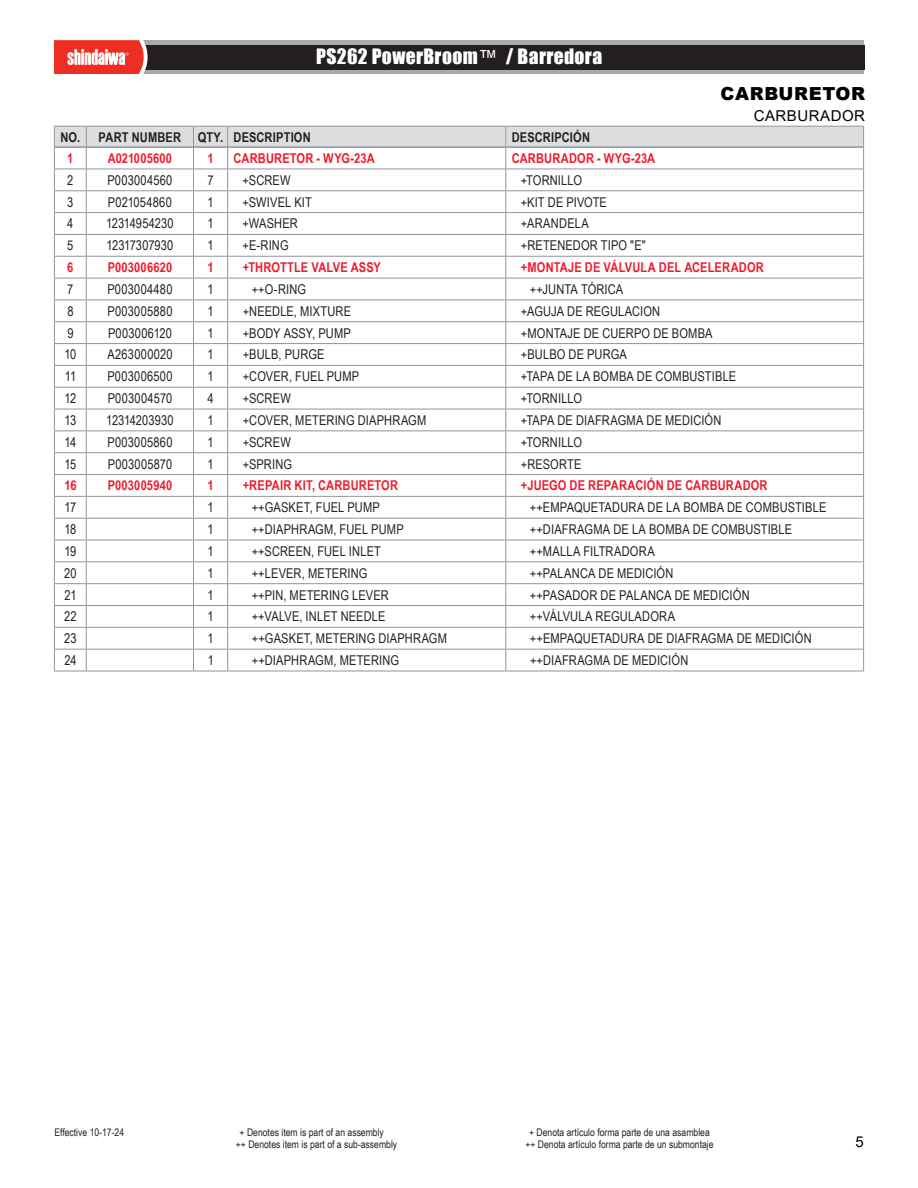
<style>
.page{position:relative;width:918px;height:1188px;background:#fff}
.page>*{position:absolute;margin:0;border:0;box-sizing:border-box;transform-origin:0 0}
.t1{font:19.5px "Impact";letter-spacing:.02em;color:#fff}
.t2{font:900 18px "Arial";letter-spacing:.035em;color:#000}
.t3{font:15px "Arial";letter-spacing:.035em;color:#000}
.t4{font:13.5px "Arial Narrow";letter-spacing:.015em;color:#231f20}
.t5{font:700 13.5px "Arial Narrow";letter-spacing:.01em;color:#ee1b2c}
.t6{font:700 13.5px "Arial Narrow";letter-spacing:.01em;color:#231f20}
.t7{font:10.5px "Arial Narrow";color:#231f20}
.s1{font-family:"Arial"}
</style>
<div class="page">
<div style="left:143px;top:41px;width:721px;height:33px;background:#a8a9ad"></div>
<div style="left:145px;top:45px;width:719px;height:24px;background:#231f20"></div>
<svg style="left:54px;top:40px;width:94px;height:34px;background:#ef6158"></svg>
<hr style="left:54px;top:671px;width:32px;height:1px;background:#939598">
<hr style="left:86px;top:671px;width:107px;height:1px;background:#939598">
<hr style="left:194px;top:671px;width:34px;height:1px;background:#939598">
<hr style="left:228px;top:671px;width:278px;height:1px;background:#939598">
<hr style="left:506px;top:671px;width:358px;height:1px;background:#939598">
<svg style="left:54px;top:126px;width:810px;height:545px"></svg>
<h1 class="t1" style="left:316px;top:41px;width:287px">PS262 PowerBroom<span class="s1">™</span> / Barredora</h1>
<h2 class="t2" style="left:720px;top:80px;width:146px">CARBURETOR</h2>
<p class="t3" style="left:754px;top:105px;width:113px">CARBURADOR</p>
<p class="t6" style="left:60px;top:127px;width:252px">NO. PART NUMBER QTY. DESCRIPTION</p>
<p class="t6" style="left:512px;top:127px;width:80px">DESCRIPCIÓN</p>
<p class="t5" style="left:67px;top:148px;width:8px">1</p>
<p class="t5" style="left:108px;top:148px;width:66px">A021005600</p>
<p class="t5" style="left:207px;top:148px;width:8px">1</p>
<p class="t5" style="left:234px;top:148px;width:143px">CARBURETOR - WYG-23A</p>
<p class="t5" style="left:512px;top:148px;width:145px">CARBURADOR - WYG-23A</p>
<p class="t4" style="left:67px;top:170px;width:8px">2</p>
<p class="t4" style="left:107px;top:170px;width:67px">P003004560</p>
<p class="t4" style="left:207px;top:170px;width:8px">7</p>
<p class="t4" style="left:243px;top:170px;width:50px">+SCREW</p>
<p class="t4" style="left:521px;top:170px;width:63px">+TORNILLO</p>
<p class="t4" style="left:67px;top:192px;width:8px">3</p>
<p class="t4" style="left:108px;top:192px;width:66px">P021054860</p>
<p class="t4" style="left:207px;top:192px;width:8px">1</p>
<p class="t4" style="left:243px;top:192px;width:71px">+SWIVEL KIT</p>
<p class="t4" style="left:521px;top:192px;width:88px">+KIT DE PIVOTE</p>
<p class="t4" style="left:67px;top:214px;width:8px">4</p>
<p class="t4" style="left:106px;top:214px;width:69px">12314954230</p>
<p class="t4" style="left:208px;top:214px;width:8px">1</p>
<p class="t4" style="left:243px;top:214px;width:57px">+WASHER</p>
<p class="t4" style="left:521px;top:214px;width:69px">+ARANDELA</p>
<p class="t4" style="left:67px;top:236px;width:8px">5</p>
<p class="t4" style="left:106px;top:236px;width:69px">12317307930</p>
<p class="t4" style="left:208px;top:236px;width:8px">1</p>
<p class="t4" style="left:243px;top:236px;width:48px">+E-RING</p>
<p class="t4" style="left:521px;top:236px;width:127px">+RETENEDOR TIPO "E"</p>
<p class="t5" style="left:67px;top:257px;width:8px">6</p>
<p class="t5" style="left:108px;top:257px;width:66px">P003006620</p>
<p class="t5" style="left:208px;top:257px;width:8px">1</p>
<p class="t5" style="left:243px;top:257px;width:140px">+THROTTLE VALVE ASSY</p>
<p class="t5" style="left:521px;top:257px;width:245px">+MONTAJE DE VÁLVULA DEL ACELERADOR</p>
<p class="t4" style="left:67px;top:279px;width:8px">7</p>
<p class="t4" style="left:107px;top:279px;width:67px">P003004480</p>
<p class="t4" style="left:208px;top:279px;width:8px">1</p>
<p class="t4" style="left:252px;top:279px;width:56px">++O-RING</p>
<p class="t4" style="left:530px;top:279px;width:95px">++JUNTA TÓRICA</p>
<p class="t4" style="left:67px;top:301px;width:8px">8</p>
<p class="t4" style="left:107px;top:301px;width:67px">P003005880</p>
<p class="t4" style="left:208px;top:301px;width:8px">1</p>
<p class="t4" style="left:243px;top:301px;width:110px">+NEEDLE, MIXTURE</p>
<p class="t4" style="left:521px;top:301px;width:141px">+AGUJA DE REGULACION</p>
<p class="t4" style="left:67px;top:323px;width:8px">9</p>
<p class="t4" style="left:108px;top:323px;width:65px">P003006120</p>
<p class="t4" style="left:208px;top:323px;width:8px">1</p>
<p class="t4" style="left:243px;top:323px;width:110px">+BODY ASSY, PUMP</p>
<p class="t4" style="left:521px;top:323px;width:193px">+MONTAJE DE CUERPO DE BOMBA</p>
<p class="t4" style="left:64px;top:345px;width:14px">10</p>
<p class="t4" style="left:107px;top:345px;width:67px">A263000020</p>
<p class="t4" style="left:208px;top:345px;width:8px">1</p>
<p class="t4" style="left:243px;top:345px;width:83px">+BULB, PURGE</p>
<p class="t4" style="left:521px;top:345px;width:107px">+BULBO DE PURGA</p>
<p class="t4" style="left:65px;top:367px;width:13px">11</p>
<p class="t4" style="left:107px;top:367px;width:67px">P003006500</p>
<p class="t4" style="left:208px;top:367px;width:8px">1</p>
<p class="t4" style="left:243px;top:367px;width:118px">+COVER, FUEL PUMP</p>
<p class="t4" style="left:521px;top:367px;width:217px">+TAPA DE LA BOMBA DE COMBUSTIBLE</p>
<p class="t4" style="left:65px;top:388px;width:13px">12</p>
<p class="t4" style="left:108px;top:388px;width:66px">P003004570</p>
<p class="t4" style="left:208px;top:388px;width:8px">4</p>
<p class="t4" style="left:243px;top:388px;width:50px">+SCREW</p>
<p class="t4" style="left:521px;top:388px;width:63px">+TORNILLO</p>
<p class="t4" style="left:64px;top:410px;width:13px">13</p>
<p class="t4" style="left:106px;top:410px;width:69px">12314203930</p>
<p class="t4" style="left:208px;top:410px;width:8px">1</p>
<p class="t4" style="left:243px;top:410px;width:185px">+COVER, METERING DIAPHRAGM</p>
<p class="t4" style="left:521px;top:410px;width:202px">+TAPA DE DIAFRAGMA DE MEDICIÓN</p>
<p class="t4" style="left:64px;top:432px;width:13px">14</p>
<p class="t4" style="left:107px;top:432px;width:67px">P003005860</p>
<p class="t4" style="left:208px;top:432px;width:8px">1</p>
<p class="t4" style="left:243px;top:432px;width:50px">+SCREW</p>
<p class="t4" style="left:521px;top:432px;width:63px">+TORNILLO</p>
<p class="t4" style="left:64px;top:454px;width:13px">15</p>
<p class="t4" style="left:108px;top:454px;width:66px">P003005870</p>
<p class="t4" style="left:208px;top:454px;width:8px">1</p>
<p class="t4" style="left:243px;top:454px;width:51px">+SPRING</p>
<p class="t4" style="left:521px;top:454px;width:62px">+RESORTE</p>
<p class="t5" style="left:64px;top:475px;width:14px">16</p>
<p class="t5" style="left:108px;top:475px;width:66px">P003005940</p>
<p class="t5" style="left:208px;top:475px;width:8px">1</p>
<p class="t5" style="left:243px;top:475px;width:157px">+REPAIR KIT, CARBURETOR</p>
<p class="t5" style="left:521px;top:475px;width:248px">+JUEGO DE REPARACIÓN DE CARBURADOR</p>
<p class="t4" style="left:65px;top:498px;width:13px">17</p>
<p class="t4" style="left:208px;top:498px;width:8px">1</p>
<p class="t4" style="left:252px;top:498px;width:130px">++GASKET, FUEL PUMP</p>
<p class="t4" style="left:530px;top:498px;width:298px">++EMPAQUETADURA DE LA BOMBA DE COMBUSTIBLE</p>
<p class="t4" style="left:64px;top:519px;width:14px">18</p>
<p class="t4" style="left:208px;top:519px;width:8px">1</p>
<p class="t4" style="left:252px;top:519px;width:154px">++DIAPHRAGM, FUEL PUMP</p>
<p class="t4" style="left:530px;top:519px;width:264px">++DIAFRAGMA DE LA BOMBA DE COMBUSTIBLE</p>
<p class="t4" style="left:64px;top:541px;width:14px">19</p>
<p class="t4" style="left:208px;top:541px;width:8px">1</p>
<p class="t4" style="left:252px;top:541px;width:131px">++SCREEN, FUEL INLET</p>
<p class="t4" style="left:530px;top:541px;width:126px">++MALLA FILTRADORA</p>
<p class="t4" style="left:64px;top:563px;width:14px">20</p>
<p class="t4" style="left:208px;top:563px;width:8px">1</p>
<p class="t4" style="left:252px;top:563px;width:117px">++LEVER, METERING</p>
<p class="t4" style="left:530px;top:563px;width:145px">++PALANCA DE MEDICIÓN</p>
<p class="t4" style="left:64px;top:585px;width:14px">21</p>
<p class="t4" style="left:208px;top:585px;width:8px">1</p>
<p class="t4" style="left:252px;top:585px;width:139px">++PIN, METERING LEVER</p>
<p class="t4" style="left:530px;top:585px;width:221px">++PASADOR DE PALANCA DE MEDICIÓN</p>
<p class="t4" style="left:64px;top:607px;width:14px">22</p>
<p class="t4" style="left:208px;top:607px;width:8px">1</p>
<p class="t4" style="left:252px;top:607px;width:135px">++VALVE, INLET NEEDLE</p>
<p class="t4" style="left:530px;top:607px;width:147px">++VÁLVULA REGULADORA</p>
<p class="t4" style="left:64px;top:629px;width:14px">23</p>
<p class="t4" style="left:208px;top:629px;width:8px">1</p>
<p class="t4" style="left:252px;top:629px;width:197px">++GASKET, METERING DIAPHRAGM</p>
<p class="t4" style="left:530px;top:629px;width:283px">++EMPAQUETADURA DE DIAFRAGMA DE MEDICIÓN</p>
<p class="t4" style="left:64px;top:650px;width:14px">24</p>
<p class="t4" style="left:208px;top:650px;width:8px">1</p>
<p class="t4" style="left:252px;top:650px;width:149px">++DIAPHRAGM, METERING</p>
<p class="t4" style="left:530px;top:650px;width:160px">++DIAFRAGMA DE MEDICIÓN</p>
<p class="t7" style="left:54px;top:1124px;width:71px">Effective 10-17-24</p>
<p class="t7" style="left:240px;top:1124px;width:146px">+ Denotes item is part of an assembly</p>
<p class="t7" style="left:529px;top:1124px;width:182px">+ Denota artículo forma parte de una asamblea</p>
<p class="t7" style="left:236px;top:1136px;width:163px">++ Denotes item is part of a sub-assembly</p>
<p class="t7" style="left:525px;top:1136px;width:190px">++ Denota artículo forma parte de un submontaje</p>
<p class="t3" style="left:856px;top:1132px;width:10px">5</p>
</div>
